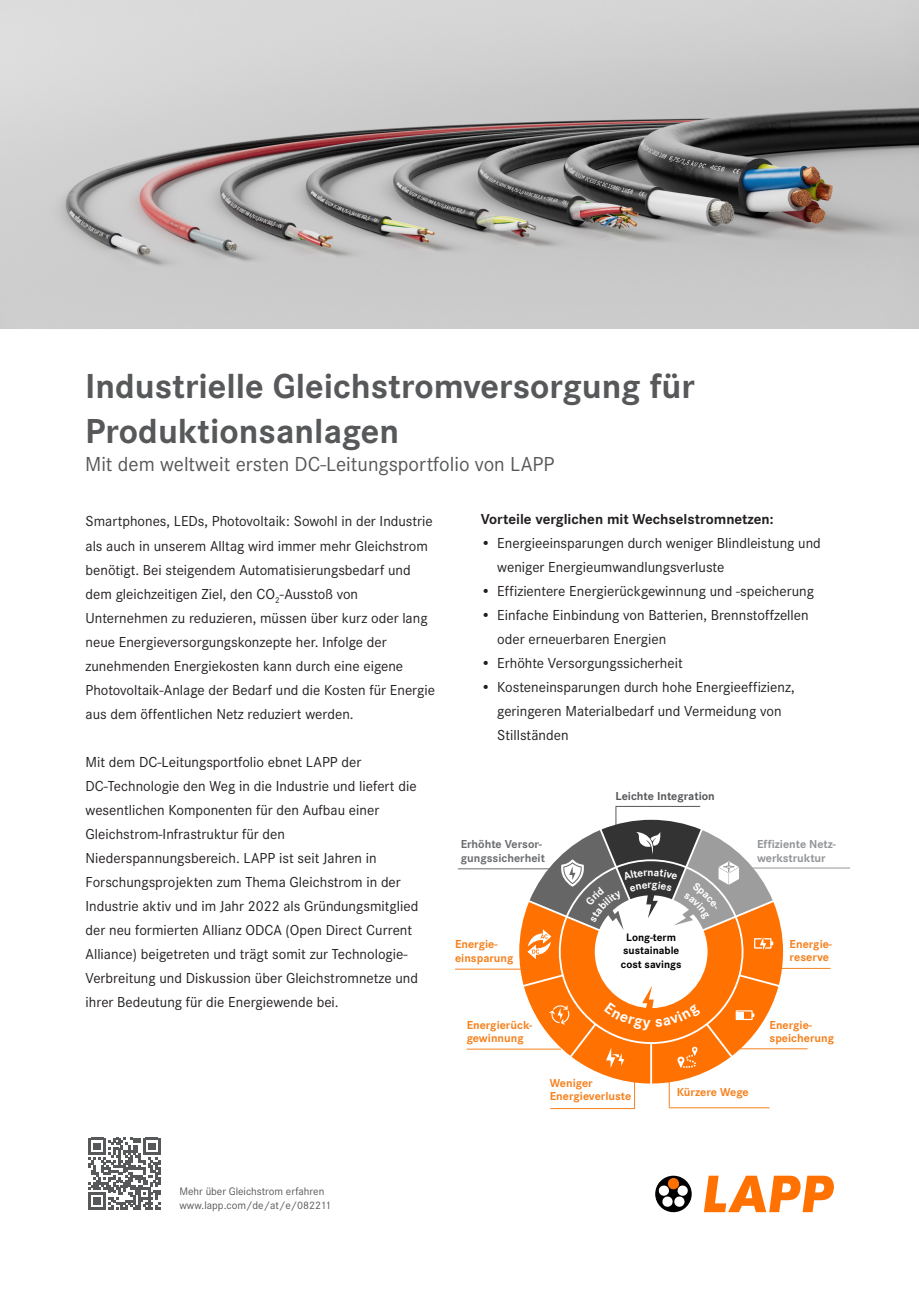
<style>
.page{position:relative;width:919px;height:1289px;background:#fff}
.page>*{position:absolute;margin:0;border:0;box-sizing:border-box;transform-origin:0 0}
._01-head-titel{font:700 36px/45px "Corporate STOT";color:#57585a}
._01-head-sub{font:21px "Corporate STOT";color:#57585a}
._03-copy-links-mitte{font:15px/24px "Corporate STOT";color:#231f20}
._03-copy-links-mitte-2{font:700 15px "Corporate STOT";color:#231f20}
._03-copy-links-mitte-3{font:700 12px/13.5px "Corporate STOT";color:#f58220}
._03-copy-links-mitte-4{font:700 12px/13.5px "Corporate STOT";color:#6c6d70}
._03-copy-links-mitte-5{font:700 12px/13.5px "Corporate STOT";color:#939598}
._03-copy-links-mitte-6{font:700 12px "Corporate STOT";color:#57585a}
.t1{font:11.25px "Corporate STOT";letter-spacing:-.005em;color:#57585a}
.t2{font:700 11.1px/13.4px "Corporate STOT";color:#000;text-align:center}
.t3{font:700 11.1px "Corporate STOT";color:#fff}
</style>
<div class="page">
<img style="left:0;top:0;width:918px;height:328px">
<svg style="left:704px;top:1175px;width:129px;height:37px"></svg>
<svg style="left:655px;top:1175px;width:36px;height:37px"></svg>
<div style="left:668px;top:1178px;width:10px;height:10px;background:#ff7100;border-radius:50%"></div>
<svg style="left:658px;top:1184px;width:30px;height:23px"></svg>
<hr style="left:458px;top:868px;width:99px;height:1px;background:#6c6d70">
<hr style="left:750px;top:867px;width:100px;height:1px;background:#939598">
<hr style="left:754px;top:968px;width:76px;height:1px;background:#f58220">
<hr style="left:739px;top:1048px;width:68px;height:1px;background:#f58220">
<hr style="left:669px;top:1107px;width:100px;height:1px;background:#f58220">
<hr style="left:668px;top:1069px;width:1px;height:38px;background:#f58220">
<hr style="left:550px;top:1108px;width:85px;height:1px;background:#f58220">
<hr style="left:634px;top:1070px;width:1px;height:38px;background:#f58220">
<hr style="left:466px;top:1048px;width:95px;height:1px;background:#f58220">
<hr style="left:455px;top:968px;width:87px;height:1px;background:#f58220">
<svg style="left:88px;top:1137px;width:72px;height:72px"></svg>
<svg style="left:519px;top:806px;width:264px;height:277px"></svg>
<p class="_01-head-titel" style="left:85px;top:364px;width:611px">Industrielle Gleichstromversorgung für<br>Produktionsanlagen</p>
<p class="_01-head-sub" style="left:85px;top:452px;width:471px">Mit dem weltweit ersten DC-Leitungsportfolio von LAPP</p>
<p class="_03-copy-links-mitte" style="left:85px;top:509px;width:351px">Smartphones, LEDs, Photovoltaik: Sowohl in der Industrie als auch in unserem Alltag wird immer mehr Gleichstrom benötigt. Bei steigendem Automatisierungsbedarf und dem gleichzeitigen Ziel, den CO<sub>2</sub>-Ausstoß von Unternehmen zu reduzieren, müssen über kurz oder lang neue Energieversorgungskonzepte her. Infolge der zunehmenden Energiekosten kann durch eine eigene Photovoltaik-Anlage der Bedarf und die Kosten für Energie aus dem öffentlichen Netz reduziert werden.</p>
<p class="_03-copy-links-mitte" style="left:85px;top:749px;width:334px">Mit dem DC-Leitungsportfolio ebnet LAPP der DC-Technologie den Weg in die Industrie und liefert die wesentlichen Komponenten für den Aufbau einer Gleichstrom-Infrastruktur für den Niederspannungsbereich. LAPP ist seit Jahren in Forschungsprojekten zum Thema Gleichstrom in der Industrie aktiv und im Jahr 2022 als Gründungsmitglied der neu formierten Allianz ODCA (Open Direct Current Alliance) beigetreten und trägt somit zur Technologie-Verbreitung und Diskussion über Gleichstromnetze und ihrer Bedeutung für die Energiewende bei.</p>
<p class="_03-copy-links-mitte-2" style="left:480px;top:510px;width:294px">Vorteile verglichen mit Wechselstromnetzen:</p>
<p class="_03-copy-links-mitte" style="left:497px;top:530px;width:325px;text-indent:-16px">• Energieeinsparungen durch weniger Blindleistung und weniger Energieumwandlungsverluste</p>
<p class="_03-copy-links-mitte" style="left:480px;top:578px;width:335px">• Effizientere Energierückgewinnung und -speicherung</p>
<p class="_03-copy-links-mitte" style="left:497px;top:602px;width:313px;text-indent:-16px">• Einfache Einbindung von Batterien, Brennstoffzellen oder erneuerbaren Energien</p>
<p class="_03-copy-links-mitte" style="left:480px;top:650px;width:203px">• Erhöhte Versorgungssicherheit</p>
<p class="_03-copy-links-mitte" style="left:480px;top:674px;width:315px">• Kosteneinsparungen durch hohe Energieeffizienz,</p>
<p class="_03-copy-links-mitte" style="left:497px;top:698px;width:286px">geringeren Materialbedarf und Vermeidung von</p>
<p class="_03-copy-links-mitte" style="left:497px;top:722px;width:73px">Stillständen</p>
<p class="_03-copy-links-mitte-4" style="left:460px;top:837px;width:86px">Erhöhte Versor&shy;gungssicherheit</p>
<p class="_03-copy-links-mitte-6" style="left:615px;top:788px;width:101px">Leichte Integration</p>
<p class="t3" style="left:647px;top:865px;width:8px">n</p>
<p class="_03-copy-links-mitte-5" style="left:757px;top:837px;width:80px">Effiziente Netz&shy;werkstruktur</p>
<p class="_03-copy-links-mitte-3" style="left:455px;top:938px;width:60px">Energie&shy;einsparung</p>
<p class="t2" style="left:621px;top:930px;width:62px">Long-term sustainable cost savings</p>
<p class="_03-copy-links-mitte-3" style="left:466px;top:1018px;width:67px">Energierück&shy;gewinnung</p>
<p class="_03-copy-links-mitte-3" style="left:550px;top:1076px;width:83px">Weniger<br>Energieverluste</p>
<p class="_03-copy-links-mitte-3" style="left:676px;top:1085px;width:73px">Kürzere Wege</p>
<p class="_03-copy-links-mitte-3" style="left:789px;top:937px;width:44px">Energie&shy;reserve</p>
<p class="_03-copy-links-mitte-3" style="left:769px;top:1018px;width:66px">Energie&shy;speicherung</p>
<p class="t1" style="left:179px;top:1185px;width:146px">Mehr über Gleichstrom erfahren</p>
<p class="t1" style="left:179px;top:1198px;width:153px">www.lapp.com/de/at/e/082211</p>
</div>
